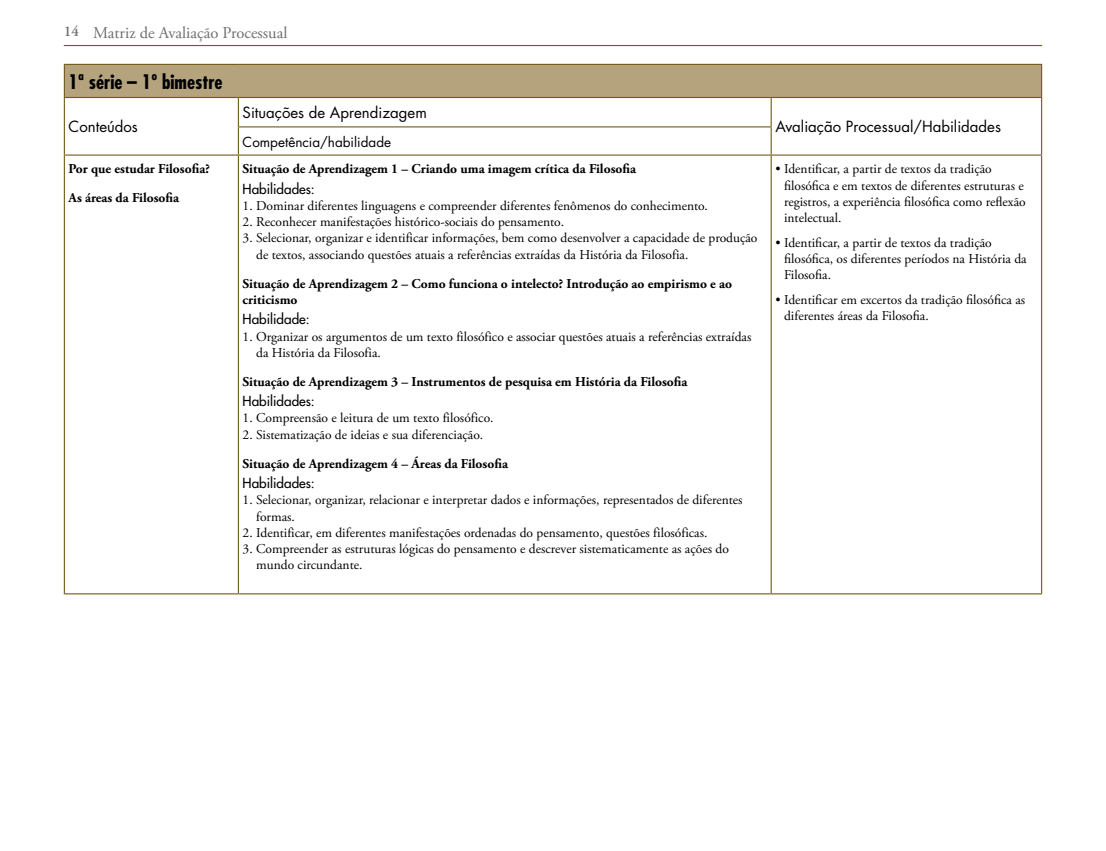
<style>
.page{position:relative;width:1106px;height:851px;background:#fff}
.page>*{position:absolute;margin:0;border:0;box-sizing:border-box;transform-origin:0 0}
.t1{font:700 condensed 19.5px "Futura Std";color:#000}
.t2{font:16.5px "Adobe Garamond Pro";color:#6f6f6e}
.t3{font:15px "Futura Std";color:#000}
.t4{font:13.5px/16.2px "Adobe Garamond Pro";color:#000}
.t5{font:700 13.5px/29px "Adobe Garamond Pro";color:#000}
.t6{font:500 13.5px "Futura Std";color:#000}
.t7{font:13.5px "Futura Std";color:#000}
.s1{font-weight:600;font-size:15px}
</style>
<div class="page">
<hr style="left:64px;top:45px;width:978px;height:1px;background:#735c19">
<div style="left:64px;top:64px;width:977px;height:33px;background:#b4a37c"></div>
<hr style="left:64px;top:65px;width:1px;height:32px;background:#735c19">
<hr style="left:64px;top:64px;width:174px;height:1px;background:#735c19">
<hr style="left:238px;top:64px;width:533px;height:1px;background:#735c19">
<hr style="left:771px;top:64px;width:271px;height:1px;background:#735c19">
<hr style="left:1041px;top:65px;width:1px;height:32px;background:#735c19">
<svg style="left:64px;top:98px;width:1px;height:56px"></svg>
<hr style="left:64px;top:97px;width:174px;height:1px;background:#735c19">
<hr style="left:238px;top:97px;width:533px;height:1px;background:#735c19">
<hr style="left:771px;top:97px;width:271px;height:1px;background:#735c19">
<svg style="left:238px;top:98px;width:1px;height:56px"></svg>
<svg style="left:770px;top:98px;width:1px;height:56px"></svg>
<svg style="left:1041px;top:98px;width:1px;height:56px"></svg>
<hr style="left:238px;top:126px;width:533px;height:1px;background:#735c19">
<hr style="left:64px;top:156px;width:1px;height:437px;background:#735c19">
<hr style="left:64px;top:154px;width:174px;height:2px;background:#735c19">
<hr style="left:238px;top:154px;width:533px;height:2px;background:#735c19">
<hr style="left:771px;top:154px;width:271px;height:2px;background:#735c19">
<hr style="left:238px;top:156px;width:1px;height:437px;background:#735c19">
<hr style="left:770px;top:156px;width:1px;height:437px;background:#735c19">
<hr style="left:1041px;top:156px;width:1px;height:437px;background:#735c19">
<hr style="left:64px;top:593px;width:174px;height:1px;background:#735c19">
<hr style="left:238px;top:593px;width:533px;height:1px;background:#735c19">
<hr style="left:771px;top:593px;width:271px;height:1px;background:#735c19">
<p class="t2" style="left:64px;top:22px;width:225px"><span class="s1">14</span> Matriz de Avaliação Processual</p>
<h1 class="t1" style="left:69px;top:70px;width:155px">1ª série – 1º bimestre</h1>
<p class="t3" style="left:69px;top:117px;width:71px">Conteúdos</p>
<p class="t3" style="left:243px;top:103px;width:186px">Situações de Aprendizagem</p>
<p class="t7" style="left:243px;top:133px;width:150px">Competência/habilidade</p>
<p class="t5" style="left:69px;top:155px;width:143px">Por que estudar Filosofia?<br>As áreas da Filosofia</p>
<p class="t5" style="left:243px;top:155px;width:395px">Situação de Aprendizagem 1 – Criando uma imagem crítica da Filosofia</p>
<p class="t6" style="left:243px;top:180px;width:74px">Habilidades:</p>
<p class="t4" style="left:243px;top:198px;width:467px">1. Dominar diferentes linguagens e compreender diferentes fenômenos do conhecimento.</p>
<p class="t4" style="left:243px;top:214px;width:323px">2. Reconhecer manifestações histórico-sociais do pensamento.</p>
<p class="t4" style="left:256px;top:230px;width:503px;text-indent:-14px">3. Selecionar, organizar e identificar informações, bem como desenvolver a capacidade de produção de textos, associando questões atuais a referências extraídas da História da Filosofia.</p>
<p class="t5" style="left:243px;top:275px;width:491px;line-height:16.2px">Situação de Aprendizagem 2 – Como funciona o intelecto? Introdução ao empirismo e ao criticismo</p>
<p class="t6" style="left:243px;top:311px;width:68px">Habilidade:</p>
<p class="t4" style="left:256px;top:328px;width:497px;text-indent:-14px">1. Organizar os argumentos de um texto filosófico e associar questões atuais a referências extraídas da História da Filosofia.</p>
<p class="t5" style="left:243px;top:367px;width:446px">Situação de Aprendizagem 3 – Instrumentos de pesquisa em História da Filosofia</p>
<p class="t6" style="left:243px;top:392px;width:74px">Habilidades:</p>
<p class="t4" style="left:243px;top:410px;width:252px">1. Compreensão e leitura de um texto filosófico.</p>
<p class="t4" style="left:243px;top:426px;width:242px">2. Sistematização de ideias e sua diferenciação.</p>
<p class="t5" style="left:243px;top:449px;width:267px">Situação de Aprendizagem 4 – Áreas da Filosofia</p>
<p class="t6" style="left:243px;top:474px;width:74px">Habilidades:</p>
<p class="t4" style="left:256px;top:492px;width:488px;text-indent:-14px">1. Selecionar, organizar, relacionar e interpretar dados e informações, representados de diferentes formas.</p>
<p class="t4" style="left:243px;top:524px;width:466px">2. Identificar, em diferentes manifestações ordenadas do pensamento, questões filosóficas.</p>
<p class="t4" style="left:256px;top:541px;width:474px;text-indent:-14px">3. Compreender as estruturas lógicas do pensamento e descrever sistematicamente as ações do mundo circundante.</p>
<p class="t3" style="left:775px;top:117px;width:227px">Avaliação Processual/Habilidades</p>
<p class="t4" style="left:784px;top:161px;width:243px;text-indent:-9px">• Identificar, a partir de textos da tradição filosófica e em textos de diferentes estruturas e registros, a experiência filosófica como reflexão intelectual.</p>
<p class="t4" style="left:784px;top:235px;width:244px;text-indent:-9px">• Identificar, a partir de textos da tradição filosófica, os diferentes períodos na História da<br>Filosofia.</p>
<p class="t4" style="left:784px;top:292px;width:243px;text-indent:-9px">• Identificar em excertos da tradição filosófica as diferentes áreas da Filosofia.</p>
</div>
